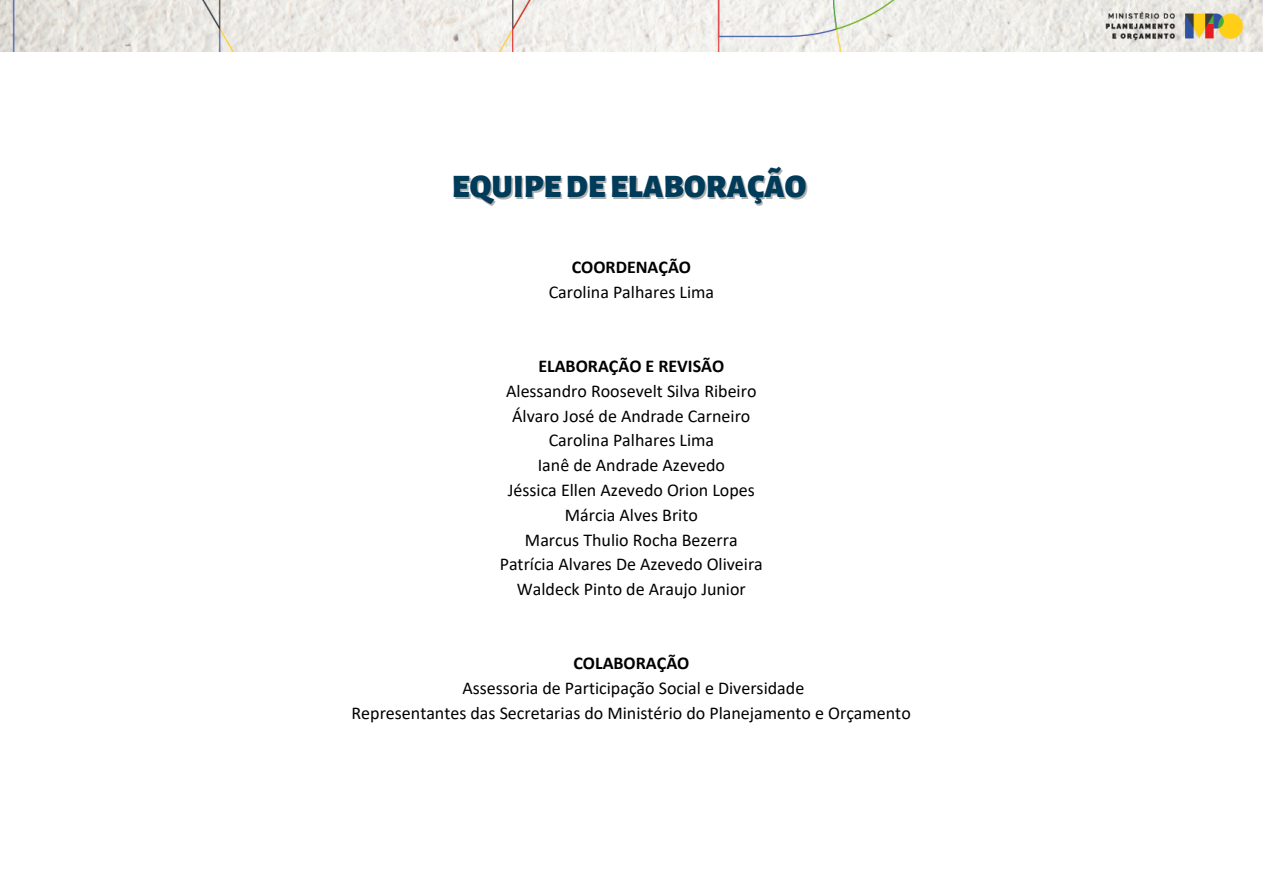
<style>
.page{position:relative;width:1263px;height:894px;background:#fff}
.page>*{position:absolute;margin:0;border:0;box-sizing:border-box;transform-origin:0 0}
.t1{font:900 33px "Alegreya Sans";color:#003b59}
.t2{font:18px "Calibri";color:#000}
.t3{font:700 18px "Calibri";color:#000}
</style>
<div class="page">
<img style="left:0;top:0;width:1263px;height:52px">
<p class="t1" style="left:452px;top:171px;width:356px">EQUIPEDEELABORAÇÃO</p>
<p class="t3" style="left:572px;top:259px;width:121px">COORDENAÇÃO</p>
<p class="t2" style="left:549px;top:284px;width:167px">Carolina Palhares Lima</p>
<p class="t3" style="left:538px;top:358px;width:187px">ELABORAÇÃO E REVISÃO</p>
<p class="t2" style="left:506px;top:383px;width:252px">Alessandro Roosevelt Silva Ribeiro</p>
<p class="t2" style="left:512px;top:408px;width:240px">Álvaro José de Andrade Carneiro</p>
<p class="t2" style="left:549px;top:433px;width:167px">Carolina Palhares Lima</p>
<p class="t2" style="left:538px;top:457px;width:189px">Ianê de Andrade Azevedo</p>
<p class="t2" style="left:508px;top:482px;width:248px">Jéssica Ellen Azevedo Orion Lopes</p>
<p class="t2" style="left:565px;top:507px;width:135px">Márcia Alves Brito</p>
<p class="t2" style="left:525px;top:532px;width:214px">Marcus Thulio Rocha Bezerra</p>
<p class="t2" style="left:500px;top:556px;width:265px">Patrícia Alvares De Azevedo Oliveira</p>
<p class="t2" style="left:517px;top:581px;width:230px">Waldeck Pinto de Araujo Junior</p>
<p class="t3" style="left:573px;top:655px;width:118px">COLABORAÇÃO</p>
<p class="t2" style="left:462px;top:680px;width:343px">Assessoria de Participação Social e Diversidade</p>
<p class="t2" style="left:352px;top:705px;width:561px">Representantes das Secretarias do Ministério do Planejamento e Orçamento</p>
</div>
